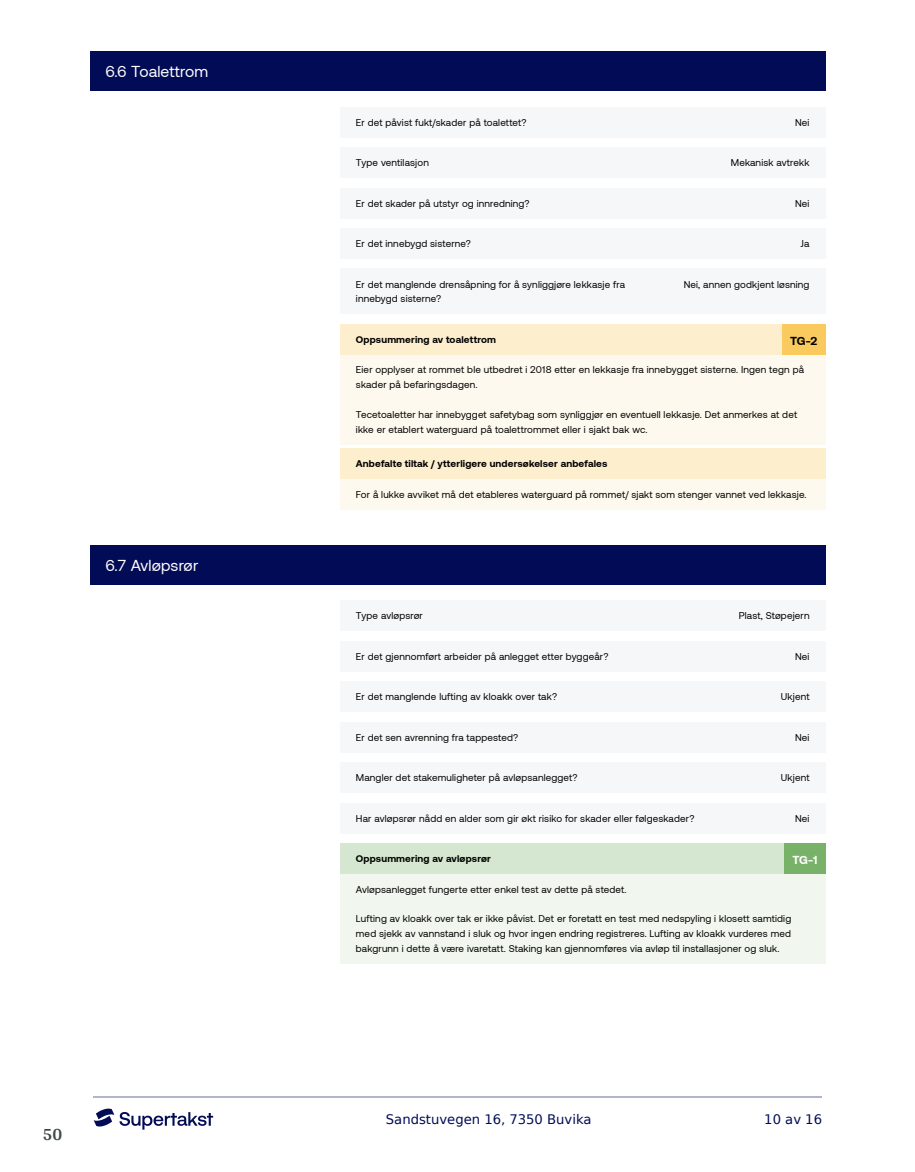
<style>
.page{position:relative;width:915px;height:1172px;background:#fff}
.page>*{position:absolute;margin:0;border:0;box-sizing:border-box;transform-origin:0 0}
.t1{font:700 18px "Arya";color:#414749}
.t2{font:15.75px "Aeonik";letter-spacing:.01em;color:#fff}
.t3{font:13.2px "DejaVu Sans";color:#020c56}
.t4{font:700 11.85px "Aeonik";color:#000}
.t5{font:700 11.85px "Aeonik";color:#fff}
.t6{font:9.9px/14.9px "Aeonik";letter-spacing:.015em;color:#000}
.t7{font:700 9.9px "Aeonik";letter-spacing:.015em;color:#000}
</style>
<div class="page">
<hr style="left:93px;top:1097px;width:728px;height:1px;background:#b2b5cb">
<svg style="left:94px;top:1108px;width:119px;height:21px"></svg>
<div style="left:89px;top:52px;width:736px;height:39px;background:#020c56"></div>
<div style="left:89px;top:545px;width:736px;height:40px;background:#020c56"></div>
<div style="left:340px;top:355px;width:485px;height:89px;background:#fef9ee"></div>
<div style="left:340px;top:479px;width:485px;height:31px;background:#fef9ee"></div>
<div style="left:340px;top:874px;width:485px;height:90px;background:#f1f7ef"></div>
<div style="left:340px;top:107px;width:485px;height:30px;background:#f5f7f8"></div>
<div style="left:340px;top:147px;width:485px;height:31px;background:#f5f7f8"></div>
<div style="left:340px;top:188px;width:485px;height:30px;background:#f5f7f8"></div>
<div style="left:340px;top:228px;width:485px;height:31px;background:#f5f7f8"></div>
<div style="left:340px;top:269px;width:485px;height:45px;background:#f5f7f8"></div>
<div style="left:340px;top:324px;width:485px;height:31px;background:#fdeece"></div>
<div style="left:781px;top:324px;width:44px;height:31px;background:#faca5f"></div>
<div style="left:340px;top:448px;width:485px;height:31px;background:#fdeece"></div>
<div style="left:340px;top:600px;width:485px;height:31px;background:#f5f7f8"></div>
<div style="left:340px;top:641px;width:485px;height:30px;background:#f5f7f8"></div>
<div style="left:340px;top:681px;width:485px;height:31px;background:#f5f7f8"></div>
<div style="left:340px;top:722px;width:485px;height:30px;background:#f5f7f8"></div>
<div style="left:340px;top:762px;width:485px;height:31px;background:#f5f7f8"></div>
<div style="left:340px;top:803px;width:485px;height:30px;background:#f5f7f8"></div>
<div style="left:340px;top:843px;width:485px;height:31px;background:#d6e7d1"></div>
<div style="left:783px;top:843px;width:42px;height:31px;background:#78b168"></div>
<h2 class="t2" style="left:105px;top:63px;width:104px">6.6 Toalettrom</h2>
<h2 class="t2" style="left:105px;top:557px;width:94px">6.7 Avløpsrør</h2>
<h1 class="t1" style="left:43px;top:1123px;width:21px">50</h1>
<p class="t6" style="left:356px;top:115px;width:172px">Er det påvist fukt/skader på toalettet?</p>
<p class="t6" style="left:794px;top:115px;width:16px">Nei</p>
<p class="t6" style="left:356px;top:155px;width:74px">Type ventilasjon</p>
<p class="t6" style="left:730px;top:155px;width:80px">Mekanisk avtrekk</p>
<p class="t6" style="left:356px;top:196px;width:175px">Er det skader på utstyr og innredning?</p>
<p class="t6" style="left:794px;top:196px;width:16px">Nei</p>
<p class="t6" style="left:356px;top:236px;width:116px">Er det innebygd sisterne?</p>
<p class="t6" style="left:800px;top:236px;width:10px">Ja</p>
<p class="t6" style="left:356px;top:277px;width:270px">Er det manglende drensåpning for å synliggjøre lekkasje fra innebygd sisterne?</p>
<p class="t6" style="left:683px;top:277px;width:127px">Nei, annen godkjent løsning</p>
<p class="t7" style="left:356px;top:334px;width:141px">Oppsummering av toalettrom</p>
<p class="t4" style="left:789px;top:334px;width:29px">TG-2</p>
<p class="t6" style="left:356px;top:363px;width:449px">Eier opplyser at rommet ble utbedret i 2018 etter en lekkasje fra innebygget sisterne. Ingen tegn på skader på befaringsdagen.</p>
<p class="t6" style="left:356px;top:407px;width:442px">Tecetoaletter har innebygget safetybag som synliggjør en eventuell lekkasje. Det anmerkes at det ikke er etablert waterguard på toalettrommet eller i sjakt bak wc.</p>
<p class="t7" style="left:356px;top:458px;width:253px">Anbefalte tiltak / ytterligere undersøkelser anbefales</p>
<p class="t6" style="left:356px;top:487px;width:452px">For å lukke avviket må det etableres waterguard på rommet/ sjakt som stenger vannet ved lekkasje.</p>
<p class="t6" style="left:356px;top:608px;width:68px">Type avløpsrør</p>
<p class="t6" style="left:738px;top:608px;width:72px">Plast, Støpejern</p>
<p class="t6" style="left:356px;top:649px;width:254px">Er det gjennomført arbeider på anlegget etter byggeår?</p>
<p class="t6" style="left:794px;top:649px;width:16px">Nei</p>
<p class="t6" style="left:356px;top:689px;width:203px">Er det manglende lufting av kloakk over tak?</p>
<p class="t6" style="left:780px;top:689px;width:30px">Ukjent</p>
<p class="t6" style="left:356px;top:730px;width:164px">Er det sen avrenning fra tappested?</p>
<p class="t6" style="left:794px;top:730px;width:16px">Nei</p>
<p class="t6" style="left:356px;top:770px;width:223px">Mangler det stakemuligheter på avløpsanlegget?</p>
<p class="t6" style="left:780px;top:770px;width:30px">Ukjent</p>
<p class="t6" style="left:356px;top:811px;width:340px">Har avløpsrør nådd en alder som gir økt risiko for skader eller følgeskader?</p>
<p class="t6" style="left:794px;top:811px;width:16px">Nei</p>
<p class="t7" style="left:356px;top:853px;width:136px">Oppsummering av avløpsrør</p>
<p class="t5" style="left:792px;top:853px;width:27px">TG-1</p>
<p class="t6" style="left:356px;top:882px;width:272px">Avløpsanlegget fungerte etter enkel test av dette på stedet.</p>
<p class="t6" style="left:356px;top:911px;width:436px;text-align:justify">Lufting av kloakk over tak er ikke påvist. Det er foretatt en test med nedspyling i klosett samtidig med sjekk av vannstand i sluk og hvor ingen endring registreres. Lufting av kloakk vurderes med bakgrunn i dette å være ivaretatt. Staking kan gjennomføres via avløp til installasjoner og sluk.</p>
<h3 class="t3" style="left:386px;top:1108px;width:207px">Sandstuvegen 16, 7350 Buvika</h3>
<h3 class="t3" style="left:764px;top:1108px;width:59px">10 av 16</h3>
</div>
